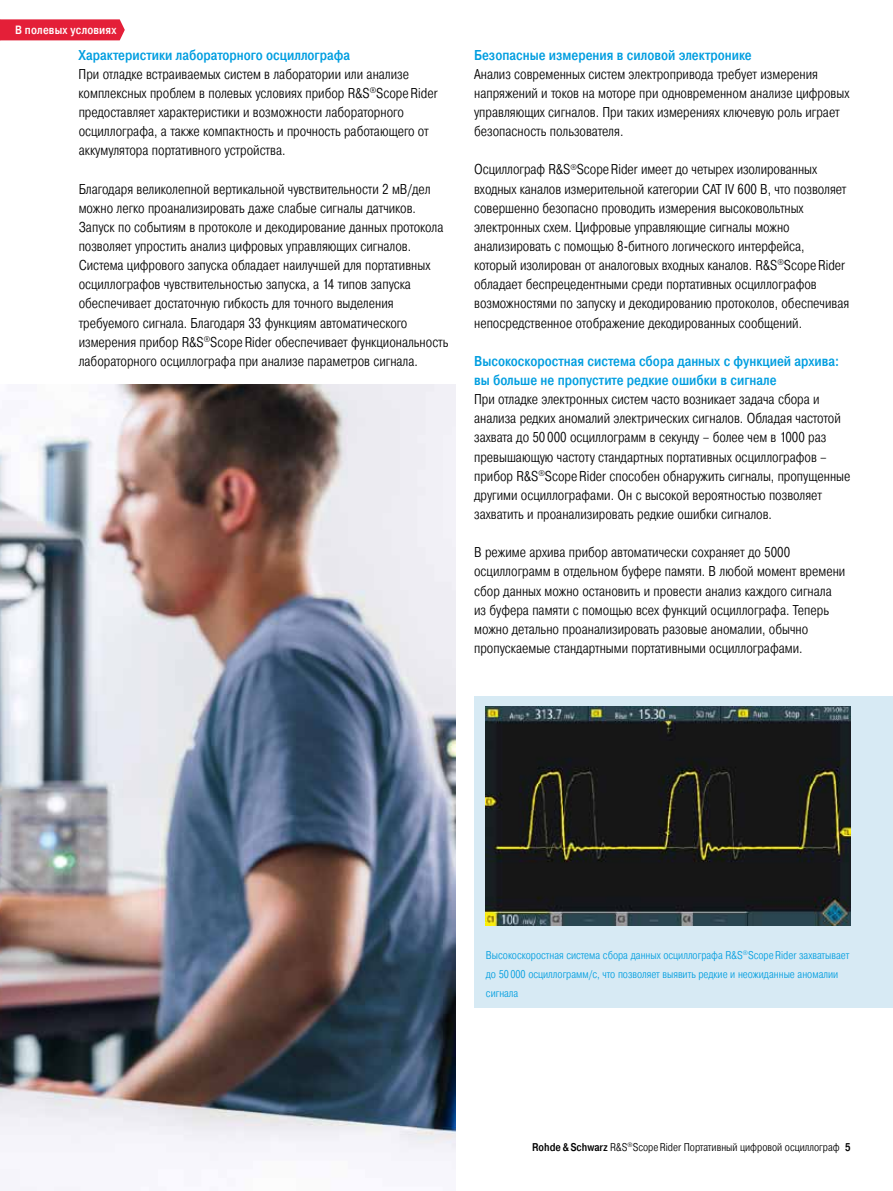
<style>
.page{position:relative;width:893px;height:1191px;background:#fff}
.page>*{position:absolute;margin:0;border:0;box-sizing:border-box;transform-origin:0 0}
.t1{font:300 14.25px/19.2px "Pragmatica Cond";color:#000}
.t2{font:500 14.25px/19.2px "Pragmatica Cond";color:#009ee0}
.t3{font:500 12px "Pragmatica Cond";letter-spacing:.015em;color:#fff}
.t4{font:300 11.25px/19.2px "Pragmatica Cond";color:#009ee0}
.t5{font:300 11.25px "Pragmatica Cond";color:#000}
.s1{font-weight:500}
</style>
<div class="page">
<div style="left:474px;top:697px;width:419px;height:311px;background:#d7eaf4"></div>
<img style="left:0;top:385px;width:455px;height:806px">
<img style="left:486px;top:707px;width:364px;height:218px">
<svg style="left:0;top:19px;width:125px;height:21px;background:#e5273f"></svg>
<p class="t3" style="left:15px;top:23px;width:103px">В полевых условиях</p>
<p class="t2" style="left:79px;top:45px;width:273px">Характеристики лабораторного осциллографа</p>
<p class="t1" style="left:79px;top:64px;width:360px">При отладке встраиваемых систем в лаборатории или анализе комплексных проблем в полевых условиях прибор R&amp;S<sup>®</sup>ScopeRider предоставляет характеристики и возможности лабораторного осциллографа, а также компактность и прочность работающего от аккумулятора портативного устройства.</p>
<p class="t1" style="left:79px;top:179px;width:371px">Благодаря великолепной вертикальной чувствительности 2 мВ/дел можно легко проанализировать даже слабые сигналы датчиков.<br>Запуск по событиям в протоколе и декодирование данных протокола позволяет упростить анализ цифровых управляющих сигналов.<br>Система цифрового запуска обладает наилучшей для портативных осциллографов чувствительностью запуска, а 14 типов запуска обеспечивает достаточную гибкость для точного выделения требуемого сигнала. Благодаря 33 функциям автоматического измерения прибор R&amp;S<sup>®</sup>ScopeRider обеспечивает функциональность лабораторного осциллографа при анализе параметров сигнала.</p>
<p class="t2" style="left:474px;top:45px;width:279px">Безопасные измерения в силовой электронике</p>
<p class="t1" style="left:474px;top:64px;width:377px">Анализ современных систем электропривода требует измерения напряжений и токов на моторе при одновременном анализе цифровых управляющих сигналов. При таких измерениях ключевую роль играет безопасность пользователя.</p>
<p class="t1" style="left:474px;top:160px;width:377px">Осциллограф R&amp;S<sup>®</sup>ScopeRider имеет до четырех изолированных входных каналов измерительной категории CAT IV 600 В, что позволяет совершенно безопасно проводить измерения высоковольтных электронных схем. Цифровые управляющие сигналы можно анализировать с помощью 8-битного логического интерфейса, который изолирован от аналоговых входных каналов. R&amp;S<sup>®</sup>ScopeRider обладает беспрецедентными среди портативных осциллографов возможностями по запуску и декодированию протоколов, обеспечивая непосредственное отображение декодированных сообщений.</p>
<p class="t2" style="left:474px;top:351px;width:366px">Высокоскоростная система сбора данных с функцией архива: вы больше не пропустите редкие ошибки в сигнале</p>
<p class="t1" style="left:474px;top:390px;width:378px">При отладке электронных систем часто возникает задача сбора и анализа редких аномалий электрических сигналов. Обладая частотой захвата до 50 000 осциллограмм в секунду – более чем в 1000 раз превышающую частоту стандартных портативных осциллографов – прибор R&amp;S<sup>®</sup>ScopeRider способен обнаружить сигналы, пропущенные другими осциллографами. Он с высокой вероятностью позволяет захватить и проанализировать редкие ошибки сигналов.</p>
<p class="t1" style="left:474px;top:543px;width:373px">В режиме архива прибор автоматически сохраняет до 5000 осциллограмм в отдельном буфере памяти. В любой момент времени сбор данных можно остановить и провести анализ каждого сигнала из буфера памяти с помощью всех функций осциллографа. Теперь можно детально проанализировать разовые аномалии, обычно пропускаемые стандартными портативными осциллографами.</p>
<p class="t4" style="left:486px;top:946px;width:365px">Высокоскоростная система сбора данных осциллографа R&amp;S<sup>®</sup>ScopeRider захватывает до 50 000 осциллограмм/с, что позволяет выявить редкие и неожиданные аномалии сигнала</p>
<p class="t5" style="left:532px;top:1140px;width:320px"><span class="s1">Rohde&amp;Schwarz</span> R&amp;S<sup>®</sup>ScopeRider Портативный цифровой осциллограф <span class="s1">5</span></p>
</div>
